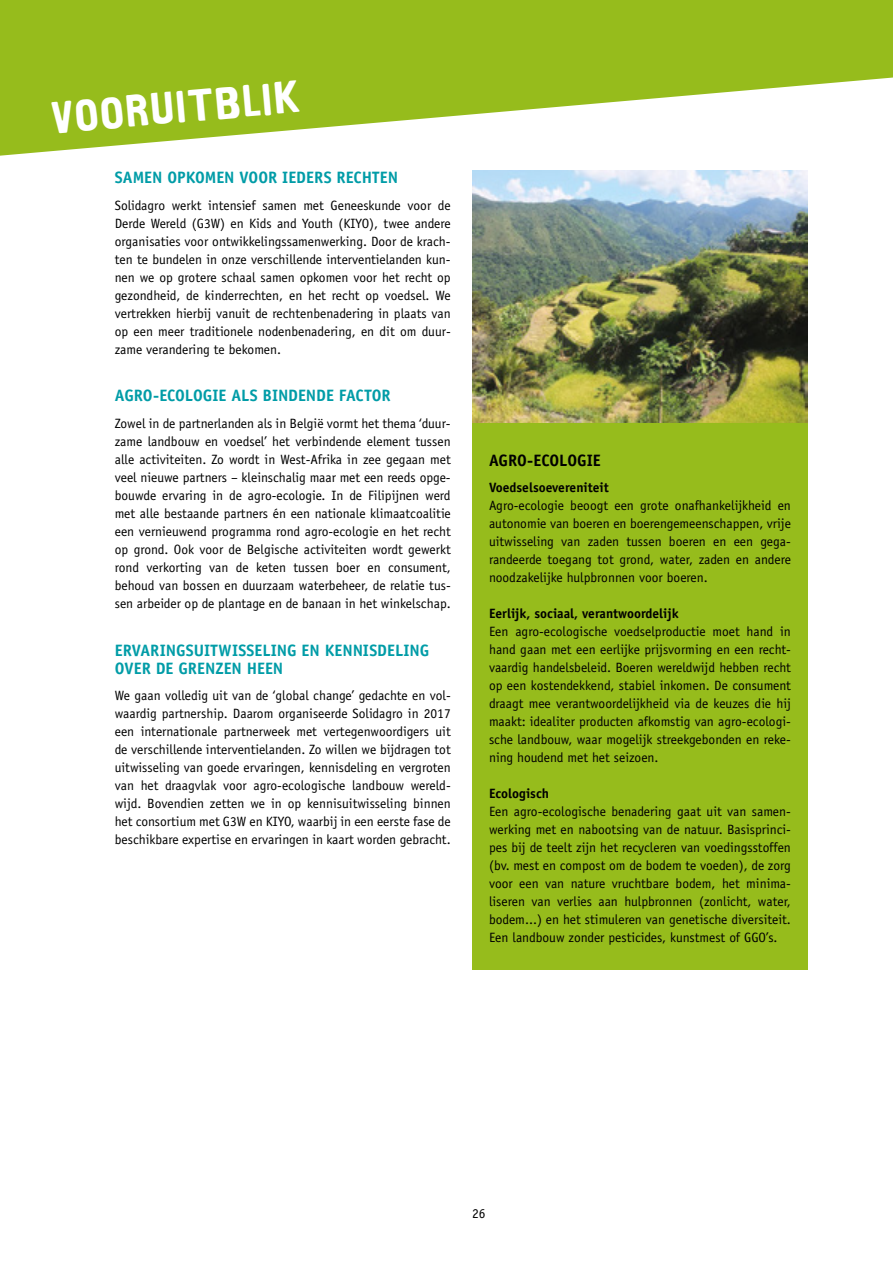
<style>
.page{position:relative;width:893px;height:1263px;background:#fff}
.page>*{position:absolute;margin:0;border:0;box-sizing:border-box;transform-origin:0 0}
.t1{font:45px "CA Aires";color:#fff}
.t2{font:700 16.5px/18px "Officina Sans";color:#009ca7}
.t3{font:700 16.5px "Officina Sans";letter-spacing:-.005em;color:#000}
.t4{font:13.5px/18px "Officina Sans";color:#000;text-align:justify}
.t5{font:700 13.5px "Officina Sans";color:#000}
</style>
<div class="page">
<svg style="left:0;top:0;width:893px;height:156px;fill:#96bc1c"></svg>
<div style="left:472px;top:422px;width:336px;height:547px;background:#96bc1c"></div>
<img style="left:472px;top:170px;width:336px;height:252px">
<h1 class="t1" style="left:51px;top:95px;width:254px;rotate:-5deg">VOORUITBLIK</h1>
<p class="t2" style="left:115px;top:168px;width:285px">SAMEN OPKOMEN VOOR IEDERS RECHTEN</p>
<p class="t4" style="left:115px;top:196px;width:337px">Solidagro werkt intensief samen met Geneeskunde voor de Derde Wereld (G3W) en Kids and Youth (KIYO), twee andere organisaties voor ontwikkelingssamenwerking. Door de krach&shy;ten te bundelen in onze verschillende interventielanden kun&shy;nen we op grotere schaal samen opkomen voor het recht op gezondheid, de kinderrechten, en het recht op voedsel. We vertrekken hierbij vanuit de rechtenbenadering in plaats van op een meer traditionele nodenbenadering, en dit om duur&shy;zame verandering te bekomen.</p>
<p class="t2" style="left:115px;top:387px;width:277px">AGRO-ECOLOGIE ALS BINDENDE FACTOR</p>
<p class="t4" style="left:115px;top:414px;width:337px">Zowel in de partnerlanden als in België vormt het thema ‘duur&shy;zame landbouw en voedsel’ het verbindende element tussen alle activiteiten. Zo wordt in West-Afrika in zee gegaan met veel nieuwe partners – kleinschalig maar met een reeds opge&shy;bouwde ervaring in de agro-ecologie. In de Filipijnen werd met alle bestaande partners én een nationale klimaatcoalitie een vernieuwend programma rond agro-ecologie en het recht op grond. Ook voor de Belgische activiteiten wordt gewerkt rond verkorting van de keten tussen boer en consument, behoud van bossen en duurzaam waterbeheer, de relatie tus&shy;sen arbeider op de plantage en de banaan in het winkelschap.</p>
<p class="t2" style="left:115px;top:641px;width:316px">ERVARINGSUITWISSELING EN KENNISDELING<br>OVER DE GRENZEN HEEN</p>
<p class="t4" style="left:115px;top:687px;width:337px">We gaan volledig uit van de ‘global change’ gedachte en vol&shy;waardig partnership. Daarom organiseerde Solidagro in 2017 een internationale partnerweek met vertegenwoordigers uit de verschillende interventielanden. Zo willen we bijdragen tot uitwisseling van goede ervaringen, kennisdeling en vergroten van het draagvlak voor agro-ecologische landbouw wereld&shy;wijd. Bovendien zetten we in op kennisuitwisseling binnen het consortium met G3W en KIYO, waarbij in een eerste fase de beschikbare expertise en ervaringen in kaart worden gebracht.</p>
<p class="t3" style="left:489px;top:450px;width:113px">AGRO-ECOLOGIE</p>
<p class="t5" style="left:489px;top:479px;width:121px">Voedselsoevereniteit</p>
<p class="t4" style="left:489px;top:497px;width:303px">Agro-ecologie beoogt een grote onafhankelijkheid en autonomie van boeren en boerengemeenschappen, vrije uitwisseling van zaden tussen boeren en een gega&shy;randeerde toegang tot grond, water, zaden en andere noodzakelijke hulpbronnen voor boeren.</p>
<p class="t5" style="left:489px;top:605px;width:191px">Eerlijk, sociaal, verantwoordelijk</p>
<p class="t4" style="left:489px;top:623px;width:303px">Een agro-ecologische voedselproductie moet hand in hand gaan met een eerlijke prijsvorming en een recht&shy;vaardig handelsbeleid. Boeren wereldwijd hebben recht op een kostendekkend, stabiel inkomen. De consument draagt mee verantwoordelijkheid via de keuzes die hij maakt: idealiter producten afkomstig van agro-ecologi&shy;sche landbouw, waar mogelijk streekgebonden en reke&shy;ning houdend met het seizoen.</p>
<p class="t5" style="left:489px;top:785px;width:62px">Ecologisch</p>
<p class="t4" style="left:489px;top:803px;width:303px">Een agro-ecologische benadering gaat uit van samen&shy;werking met en nabootsing van de natuur. Basisprinci&shy;pes bij de teelt zijn het recycleren van voedingsstoffen (bv. mest en compost om de bodem te voeden), de zorg voor een van nature vruchtbare bodem, het minima&shy;liseren van verlies aan hulpbronnen (zonlicht, water, bodem...) en het stimuleren van genetische diversiteit.<br>Een landbouw zonder pesticides, kunstmest of GGO’s.</p>
<p class="t4" style="left:472px;top:1204px;width:15px">26</p>
</div>
